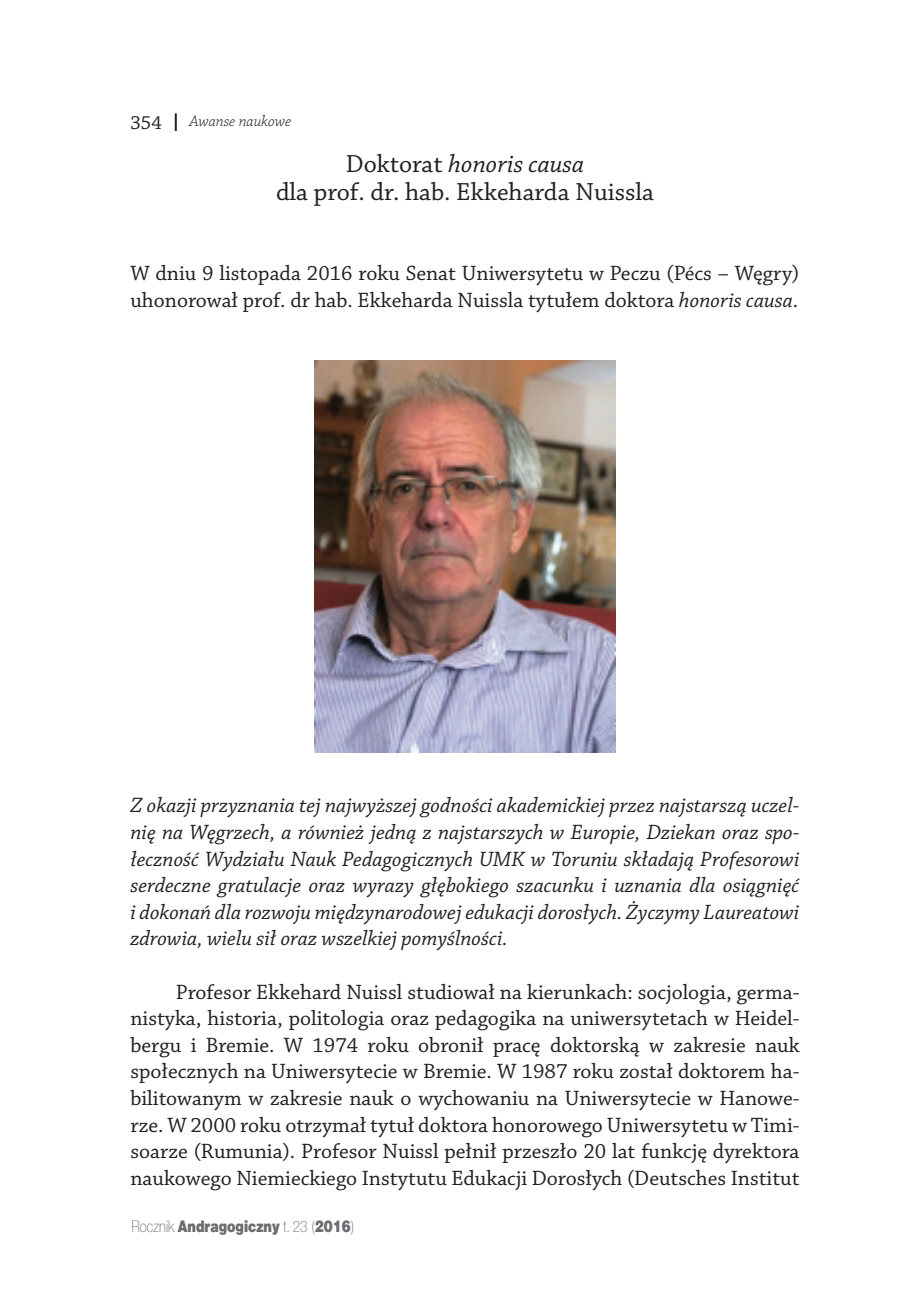
<style>
.page{position:relative;width:913px;height:1310px;background:#fff}
.page>*{position:absolute;margin:0;border:0;box-sizing:border-box;transform-origin:0 0}
.t1{font:26px/28px "Chaparral Pro";color:#231f20;text-align:center}
.t2{font:21.8px/26.6px "Chaparral Pro";color:#231f20}
.t3{font:italic 21.8px/26.6px "Chaparral Pro";color:#231f20;text-align:justify}
.t4{font:20px "Chaparral Pro";color:#231f20}
.t5{font:16px "Switzer Cnd EFN Black";color:#6c6d70}
.t6{font:italic 300 16px "Chaparral Pro";color:#231f20}
.s1{font-style:italic}
.s2{font-family:"Switzer Cnd EFN Thin"}
</style>
<div class="page">
<svg style="left:175px;top:113px;width:2px;height:18px"></svg>
<img style="left:315px;top:360px;width:300px;height:392px">
<p class="t4" style="left:130px;top:115px;width:33px">354</p>
<p class="t6" style="left:189px;top:115px;width:103px">Awanse naukowe</p>
<p class="t1" style="left:276px;top:153px;width:379px">Doktorat <span class="s1">honoris causa<br></span>dla prof. dr. hab. Ekkeharda Nuissla</p>
<p class="t2" style="left:130px;top:262px;width:670px">W dniu 9 listopada 2016 roku Senat Uniwersytetu w Peczu (Pécs – Węgry) uhonorował prof. dr hab. Ekkeharda Nuissla tytułem doktora <span class="s1">honoris causa</span>.</p>
<p class="t3" style="left:130px;top:794px;width:670px">Z okazji przyznania tej najwyższej godności akademickiej przez najstarszą uczel&shy;nię na Węgrzech, a również jedną z najstarszych w Europie, Dziekan oraz spo&shy;łeczność Wydziału Nauk Pedagogicznych UMK w Toruniu składają Profesorowi serdeczne gratulacje oraz wyrazy głębokiego szacunku i uznania dla osiągnięć i dokonań dla rozwoju międzynarodowej edukacji dorosłych. Życzymy Laureatowi zdrowia, wielu sił oraz wszelkiej pomyślności.</p>
<p class="t2" style="left:130px;top:980px;width:671px;text-align:justify;text-indent:45px">Profesor Ekkehard Nuissl studiował na kierunkach: socjologia, germa&shy;nistyka, historia, politologia oraz pedagogika na uniwersytetach w Heidel&shy;bergu i Bremie. W 1974 roku obronił pracę doktorską w zakresie nauk społecznych na Uniwersytecie w Bremie. W 1987 roku został doktorem ha&shy;bilitowanym w zakresie nauk o wychowaniu na Uniwersytecie w Hanowe&shy;rze. W 2000 roku otrzymał tytuł doktora honorowego Uniwersytetu w Timi&shy;soarze (Rumunia). Profesor Nuissl pełnił przeszło 20 lat funkcję dyrektora naukowego Niemieckiego Instytutu Edukacji Dorosłych (Deutsches Institut</p>
<p class="t5" style="left:132px;top:1220px;width:224px"><span class="s2">Rocznik</span> Andragogiczny <span class="s2">t. 23 (</span>2016<span class="s2">)</span></p>
</div>
